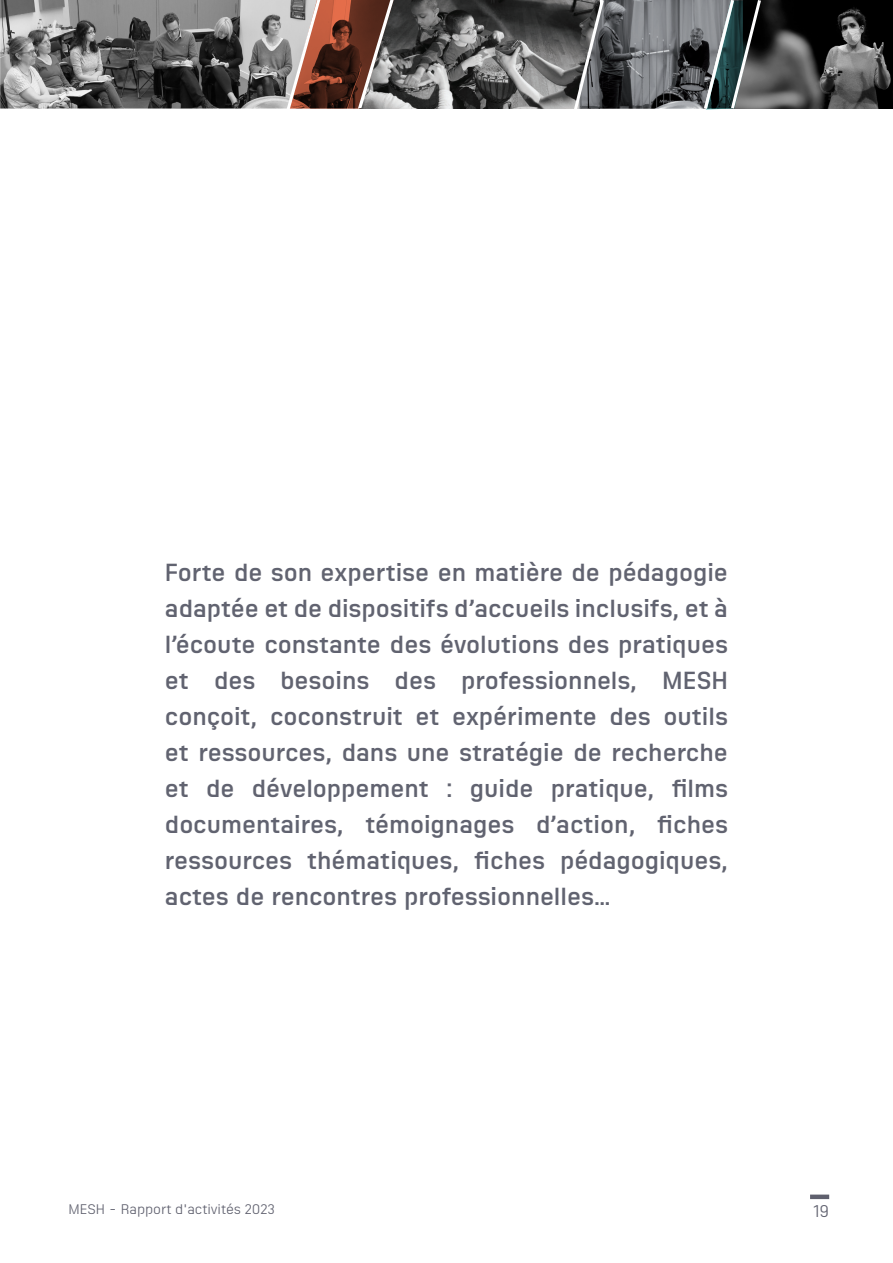
<style>
.page{position:relative;width:893px;height:1263px;background:#fff}
.page>*{position:absolute;margin:0;border:0;box-sizing:border-box;transform-origin:0 0}
.t1{font:600 24px/36px "Sizmo Pro";letter-spacing:-.005em;color:#616370;text-align:justify}
.t2{font:16.5px "Sizmo Pro";color:#5f606e}
.t3{font:13.5px "Sizmo Pro";color:#5f606e}
</style>
<div class="page">
<img style="left:763px;top:0;width:130px;height:109px">
<img style="left:394px;top:0;width:178px;height:109px">
<img style="left:0;top:0;width:286px;height:109px">
<img style="left:606px;top:0;width:96px;height:109px">
<svg style="left:572px;top:0;width:34px;height:109px"></svg>
<svg style="left:702px;top:0;width:61px;height:110px"></svg>
<svg style="left:286px;top:0;width:108px;height:109px"></svg>
<div style="left:810px;top:1194px;width:19px;height:5px;background:#5f606e"></div>
<p class="t1" style="left:165px;top:551px;width:565px">Forte de son expertise en matière de pédagogie adaptée et de dispositifs d’accueils inclusifs, et à l’écoute constante des évolutions des pratiques et des besoins des professionnels, MESH conçoit, coconstruit et expérimente des outils et ressources, dans une stratégie de recherche et de développement : guide pratique, films documentaires, témoignages d’action, fiches ressources thématiques, fiches pédagogiques, actes de rencontres professionnelles…</p>
<p class="t3" style="left:69px;top:1199px;width:208px">MESH - Rapport d'activités 2023</p>
<p class="t2" style="left:813px;top:1198px;width:17px">19</p>
</div>
